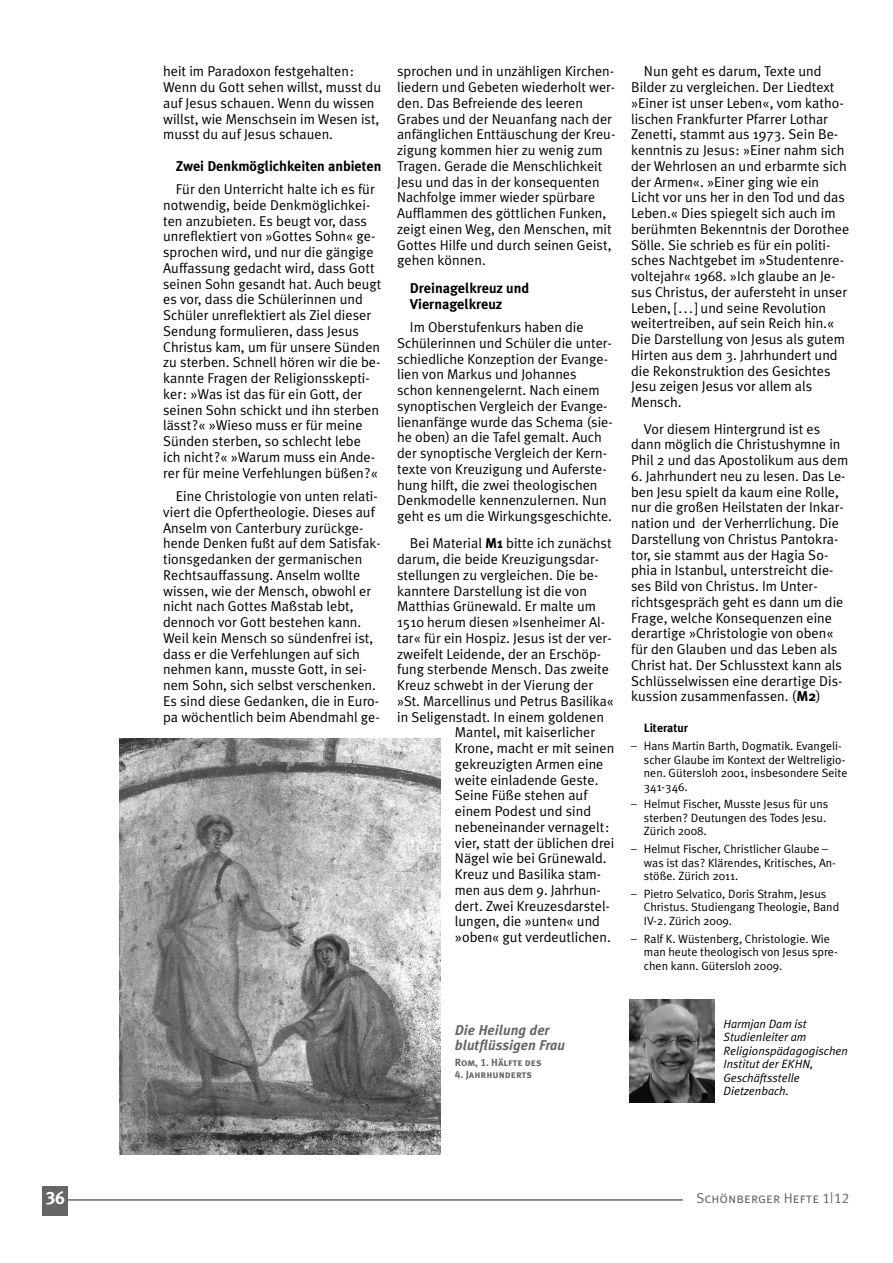
<style>
.page{position:relative;width:893px;height:1263px;background:#fff}
.page>*{position:absolute;margin:0;border:0;box-sizing:border-box;transform-origin:0 0}
.t1{font:18px "Meta Plus Bold Caps";color:#fff}
.t2{font:14.25px/15.8px "Meta Plus Normal";color:#000}
.t3{font:700 14.25px/15.8px "Meta Plus";color:#000}
.t4{font:italic 700 14.25px/15.8px "Meta Plus";color:#666}
.t5{font:14.25px "Meta Plus Normal Caps";color:#666}
.t6{font:12px/13.5px "Meta Plus Normal";color:#000}
.t7{font:italic 12px/13.5px "Meta Plus Normal";color:#000}
.t8{font:700 12px "Meta Plus";color:#000}
.t9{font:10.5px "Meta Plus Bold Caps";color:#666}
.s1{font-family:"Meta Plus";font-weight:700}
</style>
<div class="page">
<div style="left:43px;top:1186px;width:25px;height:29px;background:#666"></div>
<hr style="left:68px;top:1199px;width:614px;height:2px;background:#666">
<img style="left:629px;top:999px;width:85px;height:104px">
<img style="left:119px;top:738px;width:321px;height:417px">
<p class="t2" style="left:163px;top:65px;width:219px">heit im Paradoxon festgehalten:<br>Wenn du Gott sehen willst, musst du auf Jesus schauen. Wenn du wissen willst, wie Menschsein im Wesen ist, musst du auf Jesus schauen.</p>
<p class="t3" style="left:176px;top:159px;width:207px">Zwei Denkmöglichkeiten anbieten</p>
<p class="t2" style="left:163px;top:183px;width:220px;text-indent:13px">Für den Unterricht halte ich es für notwendig, beide Denkmöglichkei&shy;ten anzubieten. Es beugt vor, dass unreflektiert von »Gottes Sohn« ge&shy;sprochen wird, und nur die gängige Auffassung gedacht wird, dass Gott seinen Sohn gesandt hat. Auch beugt es vor, dass die Schülerinnen und Schüler unreflektiert als Ziel dieser Sendung formulieren, dass Jesus Christus kam, um für unsere Sünden zu sterben. Schnell hören wir die be&shy;kannte Fragen der Religionsskepti&shy;ker: »Was ist das für ein Gott, der seinen Sohn schickt und ihn sterben lässt?« »Wieso muss er für meine Sünden sterben, so schlecht lebe ich nicht?« »Warum muss ein Ande&shy;rer für meine Verfehlungen büßen?«</p>
<p class="t2" style="left:163px;top:489px;width:219px;text-indent:13px">Eine Christologie von unten relati&shy;viert die Opfertheologie. Dieses auf Anselm von Canterbury zurückge&shy;hende Denken fußt auf dem Satisfak&shy;tionsgedanken der germanischen Rechtsauffassung. Anselm wollte wissen, wie der Mensch, obwohl er nicht nach Gottes Maßstab lebt, dennoch vor Gott bestehen kann.<br>Weil kein Mensch so sündenfrei ist, dass er die Verfehlungen auf sich nehmen kann, musste Gott, in sei&shy;nem Sohn, sich selbst verschenken.<br>Es sind diese Gedanken, die in Euro&shy;pa wöchentlich beim Abendmahl ge-</p>
<p class="t2" style="left:397px;top:65px;width:220px">sprochen und in unzähligen Kirchen&shy;liedern und Gebeten wiederholt wer&shy;den. Das Befreiende des leeren<br>Grabes und der Neuanfang nach der anfänglichen Enttäuschung der Kreu&shy;zigung kommen hier zu wenig zum<br>Tragen. Gerade die Menschlichkeit<br>Jesu und das in der konsequenten<br>Nachfolge immer wieder spürbare<br>Aufflammen des göttlichen Funken, zeigt einen Weg, den Menschen, mit<br>Gottes Hilfe und durch seinen Geist, gehen können.</p>
<p class="t3" style="left:410px;top:281px;width:121px">Dreinagelkreuz und<br>Viernagelkreuz</p>
<p class="t2" style="left:397px;top:321px;width:217px;text-indent:13px">Im Oberstufenkurs haben die Schülerinnen und Schüler die unter&shy;schiedliche Konzeption der Evange&shy;lien von Markus und Johannes schon kennengelernt. Nach einem synoptischen Vergleich der Evange&shy;lienanfänge wurde das Schema (sie&shy;he oben) an die Tafel gemalt. Auch der synoptische Vergleich der Kern&shy;texte von Kreuzigung und Auferste&shy;hung hilft, die zwei theologischen Denkmodelle kennenzulernen. Nun geht es um die Wirkungsgeschichte.</p>
<p class="t2" style="left:410px;top:537px;width:203px">Bei Material <span class="s1">M1</span> bitte ich zunächst</p>
<p class="t2" style="left:397px;top:552px;width:203px">darum, die beide Kreuzigungsdar-</p>
<p class="t2" style="left:397px;top:568px;width:203px">stellungen zu vergleichen. Die be-</p>
<p class="t2" style="left:397px;top:584px;width:191px">kanntere Darstellung ist die von</p>
<p class="t2" style="left:397px;top:600px;width:200px">Matthias Grünewald. Er malte um</p>
<p class="t2" style="left:397px;top:615px;width:209px">1510 herum diesen »Isenheimer Al-</p>
<p class="t2" style="left:397px;top:631px;width:216px">tar« für ein Hospiz. Jesus ist der ver-</p>
<p class="t2" style="left:397px;top:647px;width:206px">zweifelt Leidende, der an Erschöp-</p>
<p class="t2" style="left:397px;top:663px;width:213px">fung sterbende Mensch. Das zweite</p>
<p class="t2" style="left:397px;top:678px;width:197px">Kreuz schwebt in der Vierung der</p>
<p class="t2" style="left:397px;top:694px;width:218px">»St. Marcellinus und Petrus Basilika«</p>
<p class="t2" style="left:397px;top:710px;width:208px">in Seligenstadt. In einem goldenen</p>
<p class="t2" style="left:455px;top:726px;width:142px">Mantel, mit kaiserlicher</p>
<p class="t2" style="left:455px;top:741px;width:161px">Krone, macht er mit seinen</p>
<p class="t2" style="left:455px;top:757px;width:150px">gekreuzigten Armen eine</p>
<p class="t2" style="left:455px;top:773px;width:145px">weite einladende Geste.</p>
<p class="t2" style="left:455px;top:789px;width:134px">Seine Füße stehen auf</p>
<p class="t2" style="left:455px;top:804px;width:138px">einem Podest und sind</p>
<p class="t2" style="left:455px;top:820px;width:156px">nebeneinander vernagelt:</p>
<p class="t2" style="left:455px;top:836px;width:161px">vier, statt der üblichen drei</p>
<p class="t2" style="left:455px;top:852px;width:153px">Nägel wie bei Grünewald.</p>
<p class="t2" style="left:455px;top:867px;width:148px">Kreuz und Basilika stam-</p>
<p class="t2" style="left:455px;top:883px;width:147px">men aus dem 9. Jahrhun-</p>
<p class="t2" style="left:455px;top:899px;width:156px">dert. Zwei Kreuzesdarstel-</p>
<p class="t2" style="left:455px;top:915px;width:147px">lungen, die »unten« und</p>
<p class="t2" style="left:455px;top:930px;width:157px">»oben« gut verdeutlichen.</p>
<p class="t2" style="left:631px;top:65px;width:220px;text-indent:13px">Nun geht es darum, Texte und Bilder zu vergleichen. Der Liedtext »Einer ist unser Leben«, vom katho&shy;lischen Frankfurter Pfarrer Lothar Zenetti, stammt aus 1973. Sein Be&shy;kenntnis zu Jesus: »Einer nahm sich der Wehrlosen an und erbarmte sich der Armen«. »Einer ging wie ein Licht vor uns her in den Tod und das Leben.« Dies spiegelt sich auch im berühmten Bekenntnis der Dorothee Sölle. Sie schrieb es für ein politi&shy;sches Nachtgebet im »Studentenre&shy;voltejahr« 1968. »Ich glaube an Je&shy;sus Christus, der aufersteht in unser Leben, [...] und seine Revolution weitertreiben, auf sein Reich hin.« Die Darstellung von Jesus als gutem Hirten aus dem 3. Jahrhundert und die Rekonstruktion des Gesichtes Jesu zeigen Jesus vor allem als Mensch.</p>
<p class="t2" style="left:631px;top:422px;width:219px;text-indent:13px">Vor diesem Hintergrund ist es dann möglich die Christushymne in<br>Phil 2 und das Apostolikum aus dem</p>
<p class="t2" style="left:631px;top:469px;width:216px">6. Jahrhundert neu zu lesen. Das Le&shy;ben Jesu spielt da kaum eine Rolle, nur die großen Heilstaten der Inkar&shy;nation und der Verherrlichung. Die Darstellung von Christus Pantokra&shy;tor, sie stammt aus der Hagia So&shy;phia in Istanbul, unterstreicht die&shy;ses Bild von Christus. Im Unter&shy;richtsgespräch geht es dann um die Frage, welche Konsequenzen eine derartige »Christologie von oben« für den Glauben und das Leben als Christ hat. Der Schlusstext kann als Schlüsselwissen eine derartige Dis&shy;kussion zusammenfassen. (<span class="s1">M2</span>)</p>
<p class="t8" style="left:644px;top:723px;width:46px">Literatur</p>
<p class="t6" style="left:644px;top:740px;width:205px;text-indent:-13px">– Hans Martin Barth, Dogmatik. Evangeli&shy;scher Glaube im Kontext der Weltreligio&shy;nen. Gütersloh 2001, insbesondere Seite 341-346.</p>
<p class="t6" style="left:644px;top:798px;width:186px;text-indent:-13px">– Helmut Fischer, Musste Jesus für uns sterben? Deutungen des Todes Jesu.<br>Zürich 2008.</p>
<p class="t6" style="left:644px;top:843px;width:193px;text-indent:-13px">– Helmut Fischer, Christlicher Glaube – was ist das? Klärendes, Kritisches, An&shy;stöße. Zürich 2011.</p>
<p class="t6" style="left:644px;top:888px;width:197px;text-indent:-13px">– Pietro Selvatico, Doris Strahm, Jesus<br>Christus. Studiengang Theologie, Band<br>IV-2. Zürich 2009.</p>
<p class="t6" style="left:644px;top:933px;width:195px;text-indent:-13px">– Ralf K. Wüstenberg, Christologie. Wie man heute theologisch von Jesus spre&shy;chen kann. Gütersloh 2009.</p>
<p class="t4" style="left:455px;top:1023px;width:112px">Die Heilung der blutflüssigen Frau</p>
<p class="t9" style="left:455px;top:1056px;width:88px">Rom, 1. Hälfte des</p>
<p class="t9" style="left:455px;top:1068px;width:79px">4. Jahrhunderts</p>
<p class="t7" style="left:723px;top:1018px;width:126px">Harmjan Dam ist<br>Studienleiter am<br>Religionspädagogischen<br>Institut der EKHN,<br>Geschäftsstelle<br>Dietzenbach.</p>
<p class="t1" style="left:46px;top:1187px;width:21px">36</p>
<p class="t5" style="left:696px;top:1190px;width:154px">Schönberger Hefte 1|12</p>
</div>
